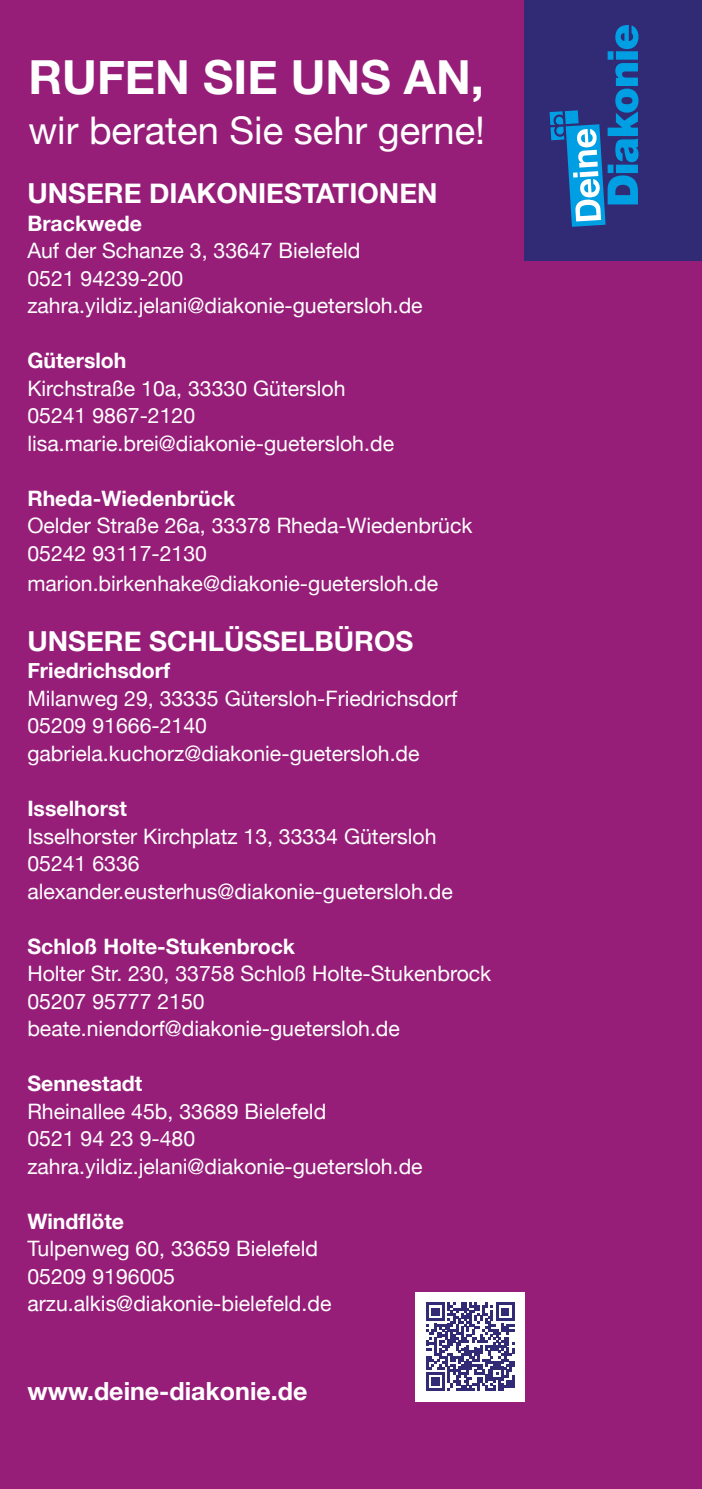
<style>
.page{position:relative;width:702px;height:1489px;background:#fff}
.page>*{position:absolute;margin:0;border:0;box-sizing:border-box;transform-origin:0 0}
.t1{font:700 47px "Helvetica Neue";color:#fff}
.t2{font:38px "Helvetica Neue";color:#fff}
.t3{font:700 27.5px "Helvetica Neue";color:#fff}
.t4{font:700 25px "Helvetica Neue";color:#fff}
.t5{font:21.25px/27.5px "Helvetica Neue";color:#fff}
.t6{font:700 21.25px "Helvetica Neue";color:#fff}
</style>
<div class="page">
<div style="left:0;top:0;width:702px;height:1488px;background:#961e79"></div>
<div style="left:415px;top:1291px;width:110px;height:110px;background:#fff"></div>
<svg style="left:426px;top:1302px;width:88px;height:88px"></svg>
<div style="left:524px;top:0;width:178px;height:260px;background:#312a74"></div>
<svg style="left:549px;top:25px;width:89px;height:202px"></svg>
<h1 class="t1" style="left:28px;top:40px;width:457px">RUFEN SIE UNS AN,</h1>
<h2 class="t2" style="left:28px;top:103px;width:458px">wir beraten Sie sehr gerne!</h2>
<p class="t3" style="left:27px;top:172px;width:411px">UNSERE DIAKONIESTATIONEN</p>
<p class="t6" style="left:27px;top:206px;width:116px">Brackwede</p>
<p class="t5" style="left:27px;top:238px;width:397px">Auf der Schanze 3, 33647 Bielefeld<br>0521 94239-200 zahra.yildiz.jelani@diakonie-guetersloh.de</p>
<p class="t6" style="left:27px;top:344px;width:101px">Gütersloh</p>
<p class="t5" style="left:27px;top:375px;width:368px">Kirchstraße 10a, 33330 Gütersloh<br>05241 9867-2120 lisa.marie.brei@diakonie-guetersloh.de</p>
<p class="t6" style="left:27px;top:481px;width:209px">Rheda-Wiedenbrück</p>
<p class="t5" style="left:27px;top:513px;width:446px">Oelder Straße 26a, 33378 Rheda-Wiedenbrück<br>05242 93117-2130</p>
<p class="t5" style="left:27px;top:570px;width:412px">marion.birkenhake@diakonie-guetersloh.de</p>
<p class="t3" style="left:27px;top:619px;width:387px">UNSERE SCHLÜSSELBÜROS</p>
<p class="t6" style="left:27px;top:654px;width:144px">Friedrichsdorf</p>
<p class="t5" style="left:27px;top:685px;width:431px">Milanweg 29, 33335 Gütersloh-Friedrichsdorf<br>05209 91666-2140 gabriela.kuchorz@diakonie-guetersloh.de</p>
<p class="t6" style="left:27px;top:791px;width:101px">Isselhorst</p>
<p class="t5" style="left:27px;top:823px;width:427px">Isselhorster Kirchplatz 13, 33334 Gütersloh<br>05241 6336 alexander.eusterhus@diakonie-guetersloh.de</p>
<p class="t6" style="left:27px;top:929px;width:269px">Schloß Holte-Stukenbrock</p>
<p class="t5" style="left:27px;top:960px;width:465px">Holter Str. 230, 33758 Schloß Holte-Stukenbrock<br>05207 95777 2150 beate.niendorf@diakonie-guetersloh.de</p>
<p class="t6" style="left:27px;top:1066px;width:116px">Sennestadt</p>
<p class="t5" style="left:27px;top:1098px;width:397px">Rheinallee 45b, 33689 Bielefeld<br>0521 94 23 9-480 zahra.yildiz.jelani@diakonie-guetersloh.de</p>
<p class="t6" style="left:27px;top:1204px;width:98px">Windflöte</p>
<p class="t5" style="left:27px;top:1235px;width:305px">Tulpenweg 60, 33659 Bielefeld<br>05209 9196005 arzu.alkis@diakonie-bielefeld.de</p>
<p class="t4" style="left:27px;top:1371px;width:281px">www.deine-diakonie.de</p>
</div>
